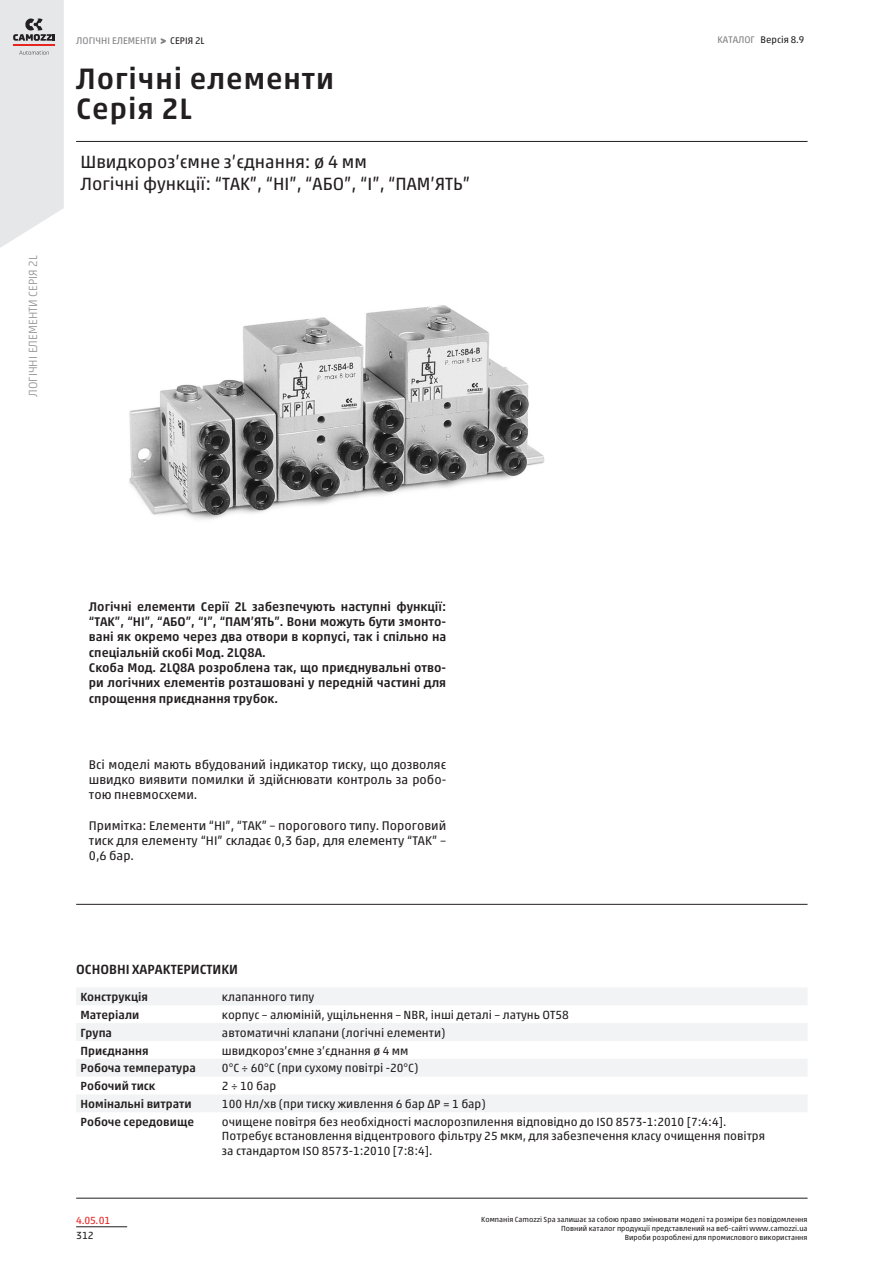
<style>
.page{position:relative;width:893px;height:1263px;background:#fff}
.page>*{position:absolute;margin:0;border:0;box-sizing:border-box;transform-origin:0 0}
.overtureTitle_value{font:500 30px "Akko W1 G";letter-spacing:.03em;color:#231f20}
.overtureSubtitle_value{font:18px "Akko W1 G";color:#231f20}
.sectionTitle_value{font:500 13.5px "Akko W1 G";color:#231f20}
.normalBold_value{font:500 12.75px/15.3px "Akko W1 G";color:#231f20;text-align:justify}
.normal_value{font:12.75px/15.3px "Akko W1 G";color:#231f20;text-align:justify}
.properties_value{font:12px "Akko W1 G";color:#231f20}
.properties_name{font:500 12px "Akko W1 G";color:#231f20}
.t1{font:300 12px "Akko W1 G";color:#939598}
.secL{font:10.5px "Akko W1 G";color:#e72621}
.t2{font:10.5px "Akko W1 G";color:#231f20}
.t3{font:9.75px "Akko W1 G";color:#808285}
.t4{font:9.75px "Akko W1 G";color:#231f20}
.t5{font:7.5px/9px "Akko W1 G";color:#231f20;text-align:right}
.s1{color:#231f20}
.s2{color:#808285}
</style>
<div class="page">
<svg style="left:0;top:0;width:64px;height:248px;background:#e4e4e6"></svg>
<hr style="left:13px;top:44px;width:42px;height:2px;background:#e72621">
<hr style="left:76px;top:1226px;width:51px;height:1px;background:#231f20">
<img style="left:129px;top:305px;width:416px;height:215px">
<hr style="left:76px;top:141px;width:731px;height:1px;background:#231f20">
<hr style="left:76px;top:904px;width:731px;height:1px;background:#231f20">
<hr style="left:76px;top:1198px;width:731px;height:1px;background:#231f20">
<svg style="left:76px;top:988px;width:731px;height:124px;fill:#f2f3f4"></svg>
<p class="t1" style="left:24px;top:397px;width:143px;rotate:-90deg">ЛОГІЧНІ ЕЛЕМЕНТИ СЕРІЯ 2L</p>
<p class="t3" style="left:76px;top:33px;width:130px">ЛОГІЧНІ ЕЛЕМЕНТИ &gt; <span class="s1">СЕРІЯ 2L</span></p>
<p class="t4" style="left:718px;top:33px;width:88px"><span class="s2">КАТАЛОГ</span> Версія 8.9</p>
<p class="overtureTitle_value" style="left:76px;top:57px;width:259px">Логічні елементи</p>
<p class="overtureTitle_value" style="left:76px;top:87px;width:117px">Серія 2L</p>
<p class="overtureSubtitle_value" style="left:80px;top:149px;width:288px">Швидкороз’ємне з’єднання: ø 4 мм</p>
<p class="overtureSubtitle_value" style="left:80px;top:170px;width:391px">Логічні функції: “ТАК”, “НІ”, “АБО”, “І”, “ПАМ’ЯТЬ”</p>
<p class="normalBold_value" style="left:89px;top:598px;width:359px">Логічні елементи Серії 2L забезпечують наступні функції: “ТАК”, “НІ”, “АБО”, “І”, “ПАМ’ЯТЬ”. Вони можуть бути змонто&shy;вані як окремо через два отвори в корпусі, так і спільно на спеціальній скобі Мод. 2LQ8A.</p>
<p class="normalBold_value" style="left:89px;top:659px;width:359px">Скоба Мод. 2LQ8A розроблена так, що приєднувальні отво&shy;ри логічних елементів розташовані у передній частині для спрощення приєднання трубок.</p>
<p class="normal_value" style="left:89px;top:756px;width:359px">Всі моделі мають вбудований індикатор тиску, що дозволяє швидко виявити помилки й здійснювати контроль за робо&shy;тою пневмосхеми.</p>
<p class="normal_value" style="left:89px;top:817px;width:359px">Примітка: Елементи “НІ”, “ТАК” – порогового типу. Пороговий тиск для елементу “НІ” складає 0,3 бар, для елементу “ТАК” – 0,6 бар.</p>
<p class="sectionTitle_value" style="left:76px;top:959px;width:163px">ОСНОВНІ ХАРАКТЕРИСТИКИ</p>
<p class="properties_name" style="left:80px;top:988px;width:69px">Конструкція</p>
<p class="properties_value" style="left:222px;top:988px;width:94px">клапанного типу</p>
<p class="properties_name" style="left:80px;top:1006px;width:60px">Матеріали</p>
<p class="properties_value" style="left:222px;top:1006px;width:348px">корпус – алюміній, ущільнення – NBR, інші деталі – латунь OT58</p>
<p class="properties_name" style="left:80px;top:1024px;width:33px">Група</p>
<p class="properties_value" style="left:222px;top:1024px;width:225px">автоматичні клапани (логічні елементи)</p>
<p class="properties_name" style="left:80px;top:1041px;width:70px">Приєднання</p>
<p class="properties_value" style="left:222px;top:1042px;width:188px">швидкороз’ємне з’єднання ø 4 мм</p>
<p class="properties_name" style="left:80px;top:1059px;width:117px">Робоча температура</p>
<p class="properties_value" style="left:222px;top:1059px;width:198px">0°C ÷ 60°C (при сухому повітрі -20°C)</p>
<p class="properties_name" style="left:80px;top:1077px;width:76px">Робочий тиск</p>
<p class="properties_value" style="left:222px;top:1077px;width:56px">2 ÷ 10 бар</p>
<p class="properties_name" style="left:80px;top:1095px;width:113px">Номінальні витрати</p>
<p class="properties_value" style="left:222px;top:1095px;width:265px">100 Нл/хв (при тиску живлення 6 бар ΔP = 1 бар)</p>
<p class="properties_name" style="left:80px;top:1113px;width:115px">Робоче середовище</p>
<p class="properties_value" style="left:222px;top:1113px;width:506px">очищене повітря без необхідності маслорозпилення відповідно до ISO 8573-1:2010 [7:4:4].</p>
<p class="properties_value" style="left:222px;top:1127px;width:545px">Потребує встановлення відцентрового фільтру 25 мкм, для забезпечення класу очищення повітря</p>
<p class="properties_value" style="left:222px;top:1142px;width:212px">за стандартом ISO 8573-1:2010 [7:8:4].</p>
<p class="secL" style="left:76px;top:1212px;width:36px">4.05.01</p>
<p class="t5" style="left:481px;top:1214px;width:328px">Компанія Camozzi Spa залишає за собою право змінювати моделі та розміри без повідомлення<br>Повний каталог продукції представлений на веб-сайті www.camozzi.ua</p>
<p class="t2" style="left:76px;top:1228px;width:19px">312</p>
<p class="t5" style="left:625px;top:1232px;width:184px">Вироби розроблені для промислового використання</p>
</div>
